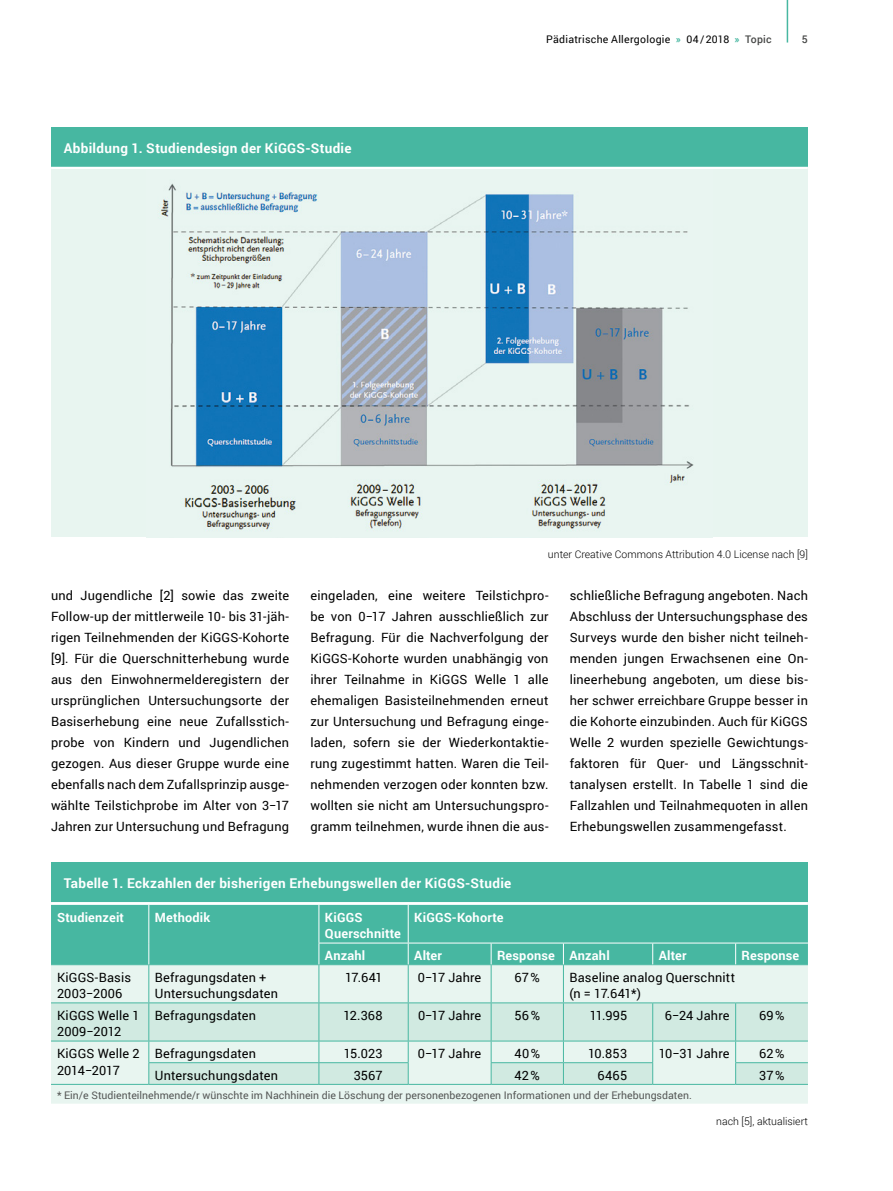
<style>
.page{position:relative;width:893px;height:1191px;background:#fff}
.page>*{position:absolute;margin:0;border:0;box-sizing:border-box;transform-origin:0 0}
.t1{font:700 13.5px "Roboto";letter-spacing:.025em;color:#fff}
.t2{font:12.75px/21px "Roboto";letter-spacing:.015em;color:#000}
.t3{font:700 12.75px/16.5px "Roboto";letter-spacing:.015em;color:#fff}
.t4{font:10.5px "Roboto";color:#555756}
.t5{font:300 10.5px "Roboto";color:#000}
.t6{font:10.5px "Roboto";letter-spacing:.025em;color:#000}
.t7{font:500 10.5px "Roboto";color:#474847}
.s1{font-weight:700;color:#47b7a1}
.s2{font-weight:500;color:#474847}
</style>
<div class="page">
<hr style="left:787px;top:0;width:1px;height:43px;background:#47b7a1">
<div style="left:51px;top:128px;width:757px;height:42px;background:#47b7a1"></div>
<hr style="left:51px;top:167px;width:757px;height:3px;background:#fff">
<div style="left:51px;top:170px;width:757px;height:367px;background:#e8f5f0"></div>
<img style="left:161px;top:183px;width:533px;height:347px">
<div style="left:51px;top:863px;width:757px;height:42px;background:#47b7a1"></div>
<hr style="left:51px;top:902px;width:757px;height:3px;background:#fff">
<div style="left:51px;top:905px;width:757px;height:59px;background:#47b7a1"></div>
<div style="left:51px;top:965px;width:757px;height:138px;background:#e8f5f0"></div>
<svg style="left:51px;top:1003px;width:757px;height:81px;background:#d6ece5"></svg>
<hr style="left:51px;top:964px;width:98px;height:1px;background:#47b7a1">
<hr style="left:149px;top:964px;width:170px;height:1px;background:#47b7a1">
<hr style="left:148px;top:965px;width:1px;height:37px;background:#47b7a1">
<hr style="left:319px;top:964px;width:89px;height:1px;background:#47b7a1">
<hr style="left:319px;top:965px;width:1px;height:37px;background:#47b7a1">
<hr style="left:408px;top:964px;width:83px;height:1px;background:#47b7a1">
<hr style="left:408px;top:965px;width:1px;height:37px;background:#47b7a1">
<hr style="left:491px;top:964px;width:72px;height:1px;background:#47b7a1">
<hr style="left:491px;top:965px;width:1px;height:37px;background:#47b7a1">
<hr style="left:563px;top:964px;width:90px;height:1px;background:#47b7a1">
<hr style="left:563px;top:965px;width:1px;height:37px;background:#47b7a1">
<hr style="left:653px;top:964px;width:83px;height:1px;background:#47b7a1">
<hr style="left:736px;top:964px;width:72px;height:1px;background:#47b7a1">
<hr style="left:51px;top:1002px;width:98px;height:1px;background:#47b7a1">
<hr style="left:149px;top:1002px;width:170px;height:1px;background:#47b7a1">
<hr style="left:148px;top:1003px;width:1px;height:37px;background:#47b7a1">
<hr style="left:319px;top:1002px;width:89px;height:1px;background:#47b7a1">
<hr style="left:319px;top:1003px;width:1px;height:37px;background:#47b7a1">
<hr style="left:408px;top:1002px;width:83px;height:1px;background:#47b7a1">
<hr style="left:408px;top:1003px;width:1px;height:37px;background:#47b7a1">
<hr style="left:491px;top:1002px;width:72px;height:1px;background:#47b7a1">
<hr style="left:491px;top:1003px;width:1px;height:37px;background:#47b7a1">
<hr style="left:563px;top:1002px;width:90px;height:1px;background:#47b7a1">
<hr style="left:563px;top:1003px;width:1px;height:37px;background:#47b7a1">
<hr style="left:653px;top:1002px;width:83px;height:1px;background:#47b7a1">
<hr style="left:652px;top:1003px;width:1px;height:37px;background:#47b7a1">
<hr style="left:736px;top:1002px;width:72px;height:1px;background:#47b7a1">
<hr style="left:735px;top:1003px;width:1px;height:37px;background:#47b7a1">
<hr style="left:51px;top:1040px;width:98px;height:1px;background:#47b7a1">
<hr style="left:149px;top:1040px;width:170px;height:1px;background:#47b7a1">
<hr style="left:319px;top:1040px;width:89px;height:1px;background:#47b7a1">
<hr style="left:408px;top:1040px;width:83px;height:1px;background:#47b7a1">
<hr style="left:491px;top:1040px;width:72px;height:1px;background:#47b7a1">
<hr style="left:563px;top:1040px;width:90px;height:1px;background:#47b7a1">
<hr style="left:653px;top:1040px;width:83px;height:1px;background:#47b7a1">
<hr style="left:736px;top:1040px;width:72px;height:1px;background:#47b7a1">
<hr style="left:148px;top:1062px;width:171px;height:1px;background:#47b7a1">
<svg style="left:148px;top:1041px;width:1px;height:43px"></svg>
<hr style="left:319px;top:1062px;width:90px;height:1px;background:#47b7a1">
<svg style="left:319px;top:1041px;width:1px;height:43px"></svg>
<svg style="left:408px;top:1041px;width:1px;height:43px"></svg>
<hr style="left:491px;top:1062px;width:72px;height:1px;background:#47b7a1">
<svg style="left:491px;top:1041px;width:1px;height:43px"></svg>
<hr style="left:563px;top:1062px;width:90px;height:1px;background:#47b7a1">
<svg style="left:563px;top:1041px;width:1px;height:43px"></svg>
<svg style="left:652px;top:1041px;width:1px;height:43px"></svg>
<hr style="left:735px;top:1062px;width:73px;height:1px;background:#47b7a1">
<svg style="left:735px;top:1041px;width:1px;height:43px"></svg>
<hr style="left:51px;top:1084px;width:98px;height:1px;background:#47b7a1">
<hr style="left:149px;top:1084px;width:170px;height:1px;background:#47b7a1">
<hr style="left:319px;top:1084px;width:89px;height:1px;background:#47b7a1">
<hr style="left:408px;top:1084px;width:83px;height:1px;background:#47b7a1">
<hr style="left:491px;top:1084px;width:72px;height:1px;background:#47b7a1">
<hr style="left:563px;top:1084px;width:90px;height:1px;background:#47b7a1">
<hr style="left:653px;top:1084px;width:83px;height:1px;background:#47b7a1">
<hr style="left:736px;top:1084px;width:72px;height:1px;background:#47b7a1">
<hr style="left:148px;top:905px;width:1px;height:38px;background:#fff">
<svg style="left:148px;top:943px;width:1px;height:21px"></svg>
<hr style="left:319px;top:905px;width:1px;height:37px;background:#fff">
<hr style="left:408px;top:905px;width:1px;height:37px;background:#fff">
<hr style="left:319px;top:942px;width:89px;height:1px;background:#fff">
<svg style="left:319px;top:943px;width:1px;height:21px"></svg>
<hr style="left:408px;top:942px;width:83px;height:1px;background:#fff">
<svg style="left:408px;top:943px;width:1px;height:21px"></svg>
<hr style="left:491px;top:942px;width:72px;height:1px;background:#fff">
<svg style="left:491px;top:943px;width:1px;height:21px"></svg>
<hr style="left:563px;top:942px;width:90px;height:1px;background:#fff">
<svg style="left:563px;top:943px;width:1px;height:21px"></svg>
<hr style="left:653px;top:942px;width:83px;height:1px;background:#fff">
<svg style="left:652px;top:943px;width:1px;height:21px"></svg>
<hr style="left:736px;top:942px;width:72px;height:1px;background:#fff">
<svg style="left:735px;top:943px;width:1px;height:21px"></svg>
<p class="t1" style="left:64px;top:139px;width:289px">Abbildung 1. Studiendesign der KiGGS-Studie</p>
<p class="t6" style="left:546px;top:31px;width:227px">Pädiatrische Allergologie <span class="s1">»</span> 04/2018 <span class="s1">»</span> <span class="s2">Topic</span></p>
<p class="t7" style="left:802px;top:31px;width:7px">5</p>
<p class="t5" style="left:548px;top:547px;width:261px">unter Creative Commons Attribution 4.0 License nach [9]</p>
<p class="t2" style="left:51px;top:585px;width:240px;text-align:justify">und Jugendliche [2] sowie das zweite Follow-up der mittlerweile 10- bis 31-jäh&shy;rigen Teilnehmenden der KiGGS-Kohorte [9]. Für die Querschnitterhebung wurde aus den Einwohnermelderegistern der ursprünglichen Untersuchungsorte der Basiserhebung eine neue Zufallsstich&shy;probe von Kindern und Jugendlichen gezogen. Aus dieser Gruppe wurde eine ebenfalls nach dem Zufallsprinzip ausge&shy;wählte Teilstichprobe im Alter von 3−17<br>Jahren zur Untersuchung und Befragung</p>
<p class="t2" style="left:310px;top:585px;width:240px;text-align:justify">eingeladen, eine weitere Teilstichpro&shy;be von 0−17 Jahren ausschließlich zur Befragung. Für die Nachverfolgung der KiGGS-Kohorte wurden unabhängig von ihrer Teilnahme in KiGGS Welle 1 alle ehemaligen Basisteilnehmenden erneut zur Untersuchung und Befragung einge&shy;laden, sofern sie der Wiederkontaktie&shy;rung zugestimmt hatten. Waren die Teil&shy;nehmenden verzogen oder konnten bzw. wollten sie nicht am Untersuchungspro&shy;gramm teilnehmen, wurde ihnen die aus-</p>
<p class="t2" style="left:570px;top:585px;width:240px;text-align:justify">schließliche Befragung angeboten. Nach Abschluss der Untersuchungsphase des Surveys wurde den bisher nicht teilneh&shy;menden jungen Erwachsenen eine On&shy;lineerhebung angeboten, um diese bis&shy;her schwer erreichbare Gruppe besser in die Kohorte einzubinden. Auch für KiGGS Welle 2 wurden spezielle Gewichtungs&shy;faktoren für Quer- und Längsschnit&shy;tanalysen erstellt. In Tabelle 1 sind die Fallzahlen und Teilnahmequoten in allen Erhebungswellen zusammengefasst.</p>
<p class="t1" style="left:64px;top:874px;width:449px">Tabelle 1. Eckzahlen der bisherigen Erhebungswellen der KiGGS-Studie</p>
<p class="t3" style="left:57px;top:908px;width:69px">Studienzeit</p>
<p class="t3" style="left:155px;top:908px;width:57px">Methodik</p>
<p class="t3" style="left:325px;top:908px;width:77px">KiGGS<br>Querschnitte</p>
<p class="t3" style="left:414px;top:908px;width:91px">KiGGS-Kohorte</p>
<p class="t3" style="left:325px;top:946px;width:42px">Anzahl</p>
<p class="t3" style="left:414px;top:946px;width:29px">Alter</p>
<p class="t3" style="left:497px;top:946px;width:114px">Response Anzahl</p>
<p class="t3" style="left:659px;top:946px;width:29px">Alter</p>
<p class="t3" style="left:742px;top:946px;width:59px">Response</p>
<p class="t2" style="left:57px;top:968px;width:76px;line-height:16.5px">KiGGS-Basis<br>2003−2006</p>
<p class="t2" style="left:155px;top:968px;width:125px;line-height:16.5px">Befragungsdaten +<br>Untersuchungsdaten</p>
<p class="t2" style="left:345px;top:966px;width:39px">17.641</p>
<p class="t2" style="left:418px;top:966px;width:65px">0−17 Jahre</p>
<p class="t2" style="left:515px;top:966px;width:27px">67%</p>
<p class="t2" style="left:569px;top:968px;width:167px;line-height:16.5px">Baseline analog Querschnitt (n = 17.641*)</p>
<p class="t2" style="left:57px;top:1006px;width:84px;line-height:16.5px">KiGGS Welle 1<br>2009−2012</p>
<p class="t2" style="left:155px;top:1004px;width:103px">Befragungsdaten</p>
<p class="t2" style="left:343px;top:1004px;width:41px">12.368</p>
<p class="t2" style="left:418px;top:1004px;width:65px">0−17 Jahre</p>
<p class="t2" style="left:515px;top:1004px;width:27px">56%</p>
<p class="t2" style="left:590px;top:1004px;width:39px">11.995</p>
<p class="t2" style="left:665px;top:1004px;width:66px">6−24 Jahre</p>
<p class="t2" style="left:759px;top:1004px;width:27px">69%</p>
<p class="t2" style="left:57px;top:1044px;width:84px;line-height:16.5px">KiGGS Welle 2<br>2014−2017</p>
<p class="t2" style="left:155px;top:1042px;width:103px">Befragungsdaten</p>
<p class="t2" style="left:344px;top:1042px;width:40px">15.023</p>
<p class="t2" style="left:418px;top:1042px;width:65px">0−17 Jahre</p>
<p class="t2" style="left:514px;top:1042px;width:27px">40%</p>
<p class="t2" style="left:588px;top:1042px;width:41px">10.853</p>
<p class="t2" style="left:659px;top:1042px;width:72px">10−31 Jahre</p>
<p class="t2" style="left:759px;top:1042px;width:27px">62%</p>
<p class="t2" style="left:155px;top:1064px;width:125px">Untersuchungsdaten</p>
<p class="t2" style="left:354px;top:1064px;width:30px">3567</p>
<p class="t2" style="left:515px;top:1064px;width:27px">42%</p>
<p class="t2" style="left:597px;top:1064px;width:31px">6465</p>
<p class="t2" style="left:759px;top:1064px;width:27px">37%</p>
<p class="t4" style="left:57px;top:1087px;width:636px">* Ein/e Studienteilnehmende/r wünschte im Nachhinein die Löschung der personenbezogenen Informationen und der Erhebungsdaten.</p>
<p class="t5" style="left:716px;top:1114px;width:93px">nach [5], aktualisiert</p>
</div>
